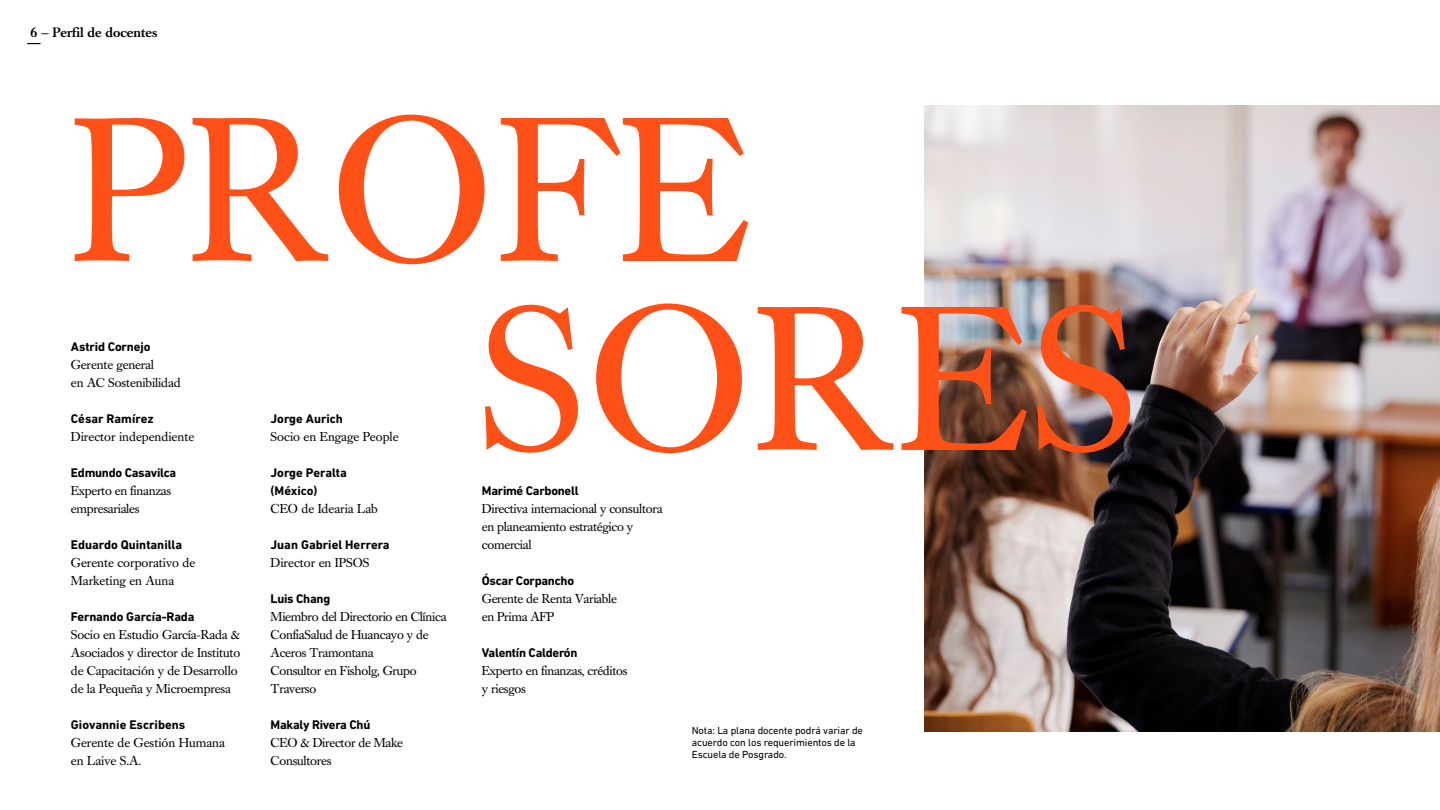
<style>
.page{position:relative;width:1440px;height:810px;background:#fff}
.page>*{position:absolute;margin:0;border:0;box-sizing:border-box;transform-origin:0 0}
.t1{font:202.5px/188.9px "Caslon Book BE";letter-spacing:.02em;color:#ff5117}
.t2{font:500 13.5px "Caslon Book BE";color:#000}
.t3{font:12.75px/18px "Caslon Book BE";letter-spacing:-.02em;color:#000}
.t4{font:700 12.75px/18px "DIN Next LT Pro";letter-spacing:-.01em;color:#000}
.t5{font:12.75px/18px "Caslon Book BE";color:#000}
.t6{font:10.5px/12px "DIN Next LT Pro";letter-spacing:-.01em;color:#000}
</style>
<div class="page">
<img style="left:925px;top:105px;width:515px;height:626px">
<svg style="left:27px;top:43px;width:13px;height:1px"></svg>
<p class="t2" style="left:31px;top:25px;width:128px">6 — Perfil de docentes</p>
<h1 class="t1" style="left:480px;top:102px;width:659px;text-indent:-409px">PROFE<br>SORES</h1>
<p class="t4" style="left:71px;top:338px;width:81px">Astrid Cornejo</p>
<p class="t3" style="left:71px;top:356px;width:111px">Gerente general<br>en AC Sostenibilidad</p>
<p class="t4" style="left:71px;top:410px;width:84px">César Ramírez</p>
<p class="t5" style="left:71px;top:428px;width:125px">Director independiente</p>
<p class="t4" style="left:71px;top:464px;width:107px">Edmundo Casavilca</p>
<p class="t3" style="left:71px;top:482px;width:102px">Experto en finanzas empresariales</p>
<p class="t4" style="left:71px;top:536px;width:113px">Eduardo Quintanilla</p>
<p class="t5" style="left:71px;top:554px;width:126px">Gerente corporativo de<br>Marketing en Auna</p>
<p class="t4" style="left:71px;top:608px;width:125px">Fernando García-Rada</p>
<p class="t3" style="left:71px;top:626px;width:171px">Socio en Estudio García-Rada &amp;<br>Asociados y director de Instituto de Capacitación y de Desarrollo de la Pequeña y Microempresa</p>
<p class="t4" style="left:71px;top:716px;width:116px">Giovannie Escribens</p>
<p class="t5" style="left:71px;top:734px;width:156px">Gerente de Gestión Humana en Laive S.A.</p>
<p class="t4" style="left:271px;top:410px;width:74px">Jorge Aurich</p>
<p class="t5" style="left:271px;top:428px;width:130px">Socio en Engage People</p>
<p class="t4" style="left:271px;top:464px;width:78px">Jorge Peralta (México)</p>
<p class="t5" style="left:271px;top:500px;width:109px">CEO de Idearia Lab</p>
<p class="t4" style="left:271px;top:536px;width:120px">Juan Gabriel Herrera</p>
<p class="t5" style="left:271px;top:554px;width:100px">Director en IPSOS</p>
<p class="t4" style="left:271px;top:590px;width:61px">Luis Chang</p>
<p class="t3" style="left:271px;top:608px;width:177px">Miembro del Directorio en Clínica<br>ConfiaSalud de Huancayo y de<br>Aceros Tramontana<br>Consultor en Fisholg, Grupo<br>Traverso</p>
<p class="t4" style="left:271px;top:716px;width:101px">Makaly Rivera Chú</p>
<p class="t3" style="left:271px;top:734px;width:134px">CEO &amp; Director de Make<br>Consultores</p>
<p class="t4" style="left:482px;top:482px;width:98px">Marimé Carbonell</p>
<p class="t3" style="left:482px;top:500px;width:182px">Directiva internacional y consultora en planeamiento estratégico y comercial</p>
<p class="t4" style="left:482px;top:572px;width:94px">Óscar Corpancho</p>
<p class="t3" style="left:482px;top:590px;width:137px">Gerente de Renta Variable en Prima AFP</p>
<p class="t4" style="left:482px;top:644px;width:97px">Valentín Calderón</p>
<p class="t3" style="left:482px;top:662px;width:147px">Experto en finanzas, créditos y riesgos</p>
<p class="t6" style="left:692px;top:725px;width:173px">Nota: La plana docente podrá variar de acuerdo con los requerimientos de la<br>Escuela de Posgrado.</p>
</div>
